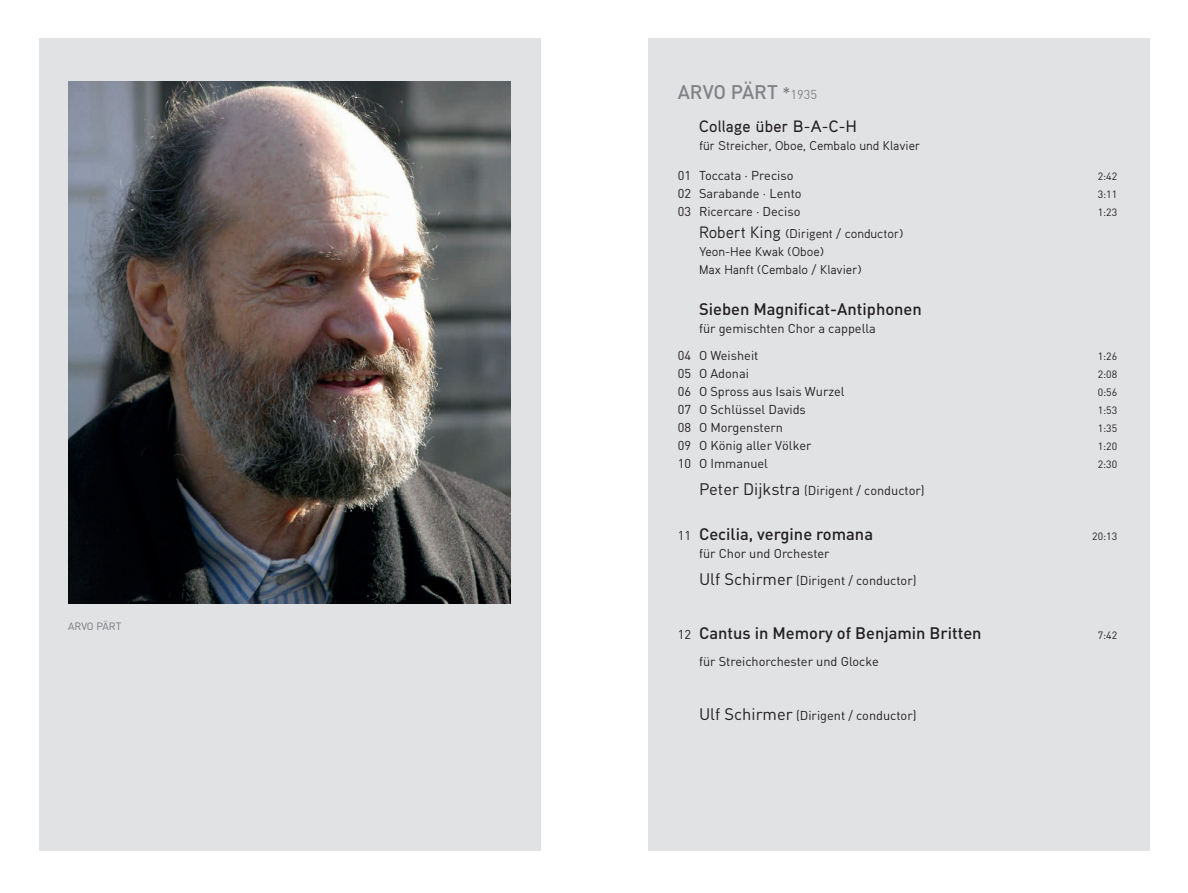
<style>
.page{position:relative;width:1188px;height:893px;background:#fff}
.page>*{position:absolute;margin:0;border:0;box-sizing:border-box;transform-origin:0 0}
.t1{font:500 19.5px "DIN";color:#808285}
.t2{font:500 16.5px "DIN";color:#231f20}
.t3{font:500 16.5px "Aaux Pro";letter-spacing:.015em;color:#231f20}
.t4{font:12.75px/27px "DIN";color:#231f20}
.t5{font:12.75px/18px "Aaux Pro";color:#231f20}
.t6{font:10.5px "DIN";color:#231f20}
.t7{font:10.5px "DIN";color:#76787b}
.s1{font-size:16.5px}
.s2{font-weight:400;font-size:12.75px}
</style>
<div class="page">
<div style="left:39px;top:38px;width:502px;height:812px;background:#e1e2e4"></div>
<div style="left:648px;top:38px;width:502px;height:812px;background:#e1e2e4"></div>
<img style="left:68px;top:81px;width:442px;height:522px">
<p class="t7" style="left:68px;top:620px;width:14px">Arvo</p>
<p class="t7" style="left:96px;top:620px;width:20px">Pärt</p>
<h1 class="t1" style="left:678px;top:79px;width:141px">Arvo Pärt <span class="s1">*</span><span class="s2">1935</span></h1>
<p class="t3" style="left:699px;top:116px;width:159px">Collage über B-A-C-H</p>
<p class="t5" style="left:699px;top:136px;width:223px">für Streicher, Oboe, Cembalo und Klavier</p>
<p class="t4" style="left:678px;top:162px;width:117px">01 Toccata · Preciso</p>
<p class="t6" style="left:1098px;top:170px;width:21px">2:42</p>
<p class="t4" style="left:678px;top:180px;width:125px">02 Sarabande · Lento</p>
<p class="t6" style="left:1098px;top:188px;width:21px">3:11</p>
<p class="t4" style="left:678px;top:198px;width:124px">03 Ricercare · Deciso</p>
<p class="t6" style="left:1098px;top:206px;width:21px">1:23</p>
<p class="t5" style="left:699px;top:224px;width:206px"><span class="s1">Robert King</span> (Dirigent / conductor)<br>Yeon-Hee Kwak (Oboe)<br>Max Hanft (Cembalo / Klavier)</p>
<p class="t2" style="left:699px;top:298px;width:224px">Sieben Magnificat-Antiphonen</p>
<p class="t4" style="left:678px;top:315px;width:200px;text-indent:21px">für gemischten Chor a cappella<br>04 O Weisheit</p>
<p class="t6" style="left:1098px;top:350px;width:21px">1:26</p>
<p class="t4" style="left:678px;top:360px;width:73px">05 O Adonai</p>
<p class="t6" style="left:1098px;top:368px;width:21px">2:08</p>
<p class="t4" style="left:678px;top:378px;width:169px">06 O Spross aus Isais Wurzel</p>
<p class="t6" style="left:1098px;top:386px;width:21px">0:56</p>
<p class="t4" style="left:678px;top:396px;width:130px">07 O Schlüssel Davids</p>
<p class="t6" style="left:1098px;top:404px;width:21px">1:53</p>
<p class="t4" style="left:678px;top:414px;width:107px">08 O Morgenstern</p>
<p class="t6" style="left:1098px;top:422px;width:21px">1:35</p>
<p class="t4" style="left:678px;top:432px;width:135px">09 O König aller Völker</p>
<p class="t6" style="left:1098px;top:440px;width:21px">1:20</p>
<p class="t4" style="left:678px;top:450px;width:92px">10 O Immanuel</p>
<p class="t6" style="left:1098px;top:458px;width:21px">2:30</p>
<p class="t4" style="left:699px;top:477px;width:227px"><span class="s1">Peter Dijkstra</span> (Dirigent / conductor)</p>
<p class="t2" style="left:678px;top:523px;width:197px"><span class="s2">11</span> Cecilia, vergine romana</p>
<p class="t6" style="left:1092px;top:530px;width:27px">20:13</p>
<p class="t4" style="left:699px;top:540px;width:219px">für Chor und Orchester<br><span class="s1">Ulf Schirmer</span> (Dirigent / conductor)</p>
<p class="t2" style="left:678px;top:622px;width:305px"><span class="s2">12</span> Cantus in Memory of Benjamin Britten</p>
<p class="t6" style="left:1098px;top:629px;width:21px">7:42</p>
<p class="t4" style="left:699px;top:648px;width:181px">für Streichorchester und Glocke</p>
<p class="t4" style="left:699px;top:702px;width:219px"><span class="s1">Ulf Schirmer</span> (Dirigent / conductor)</p>
</div>
